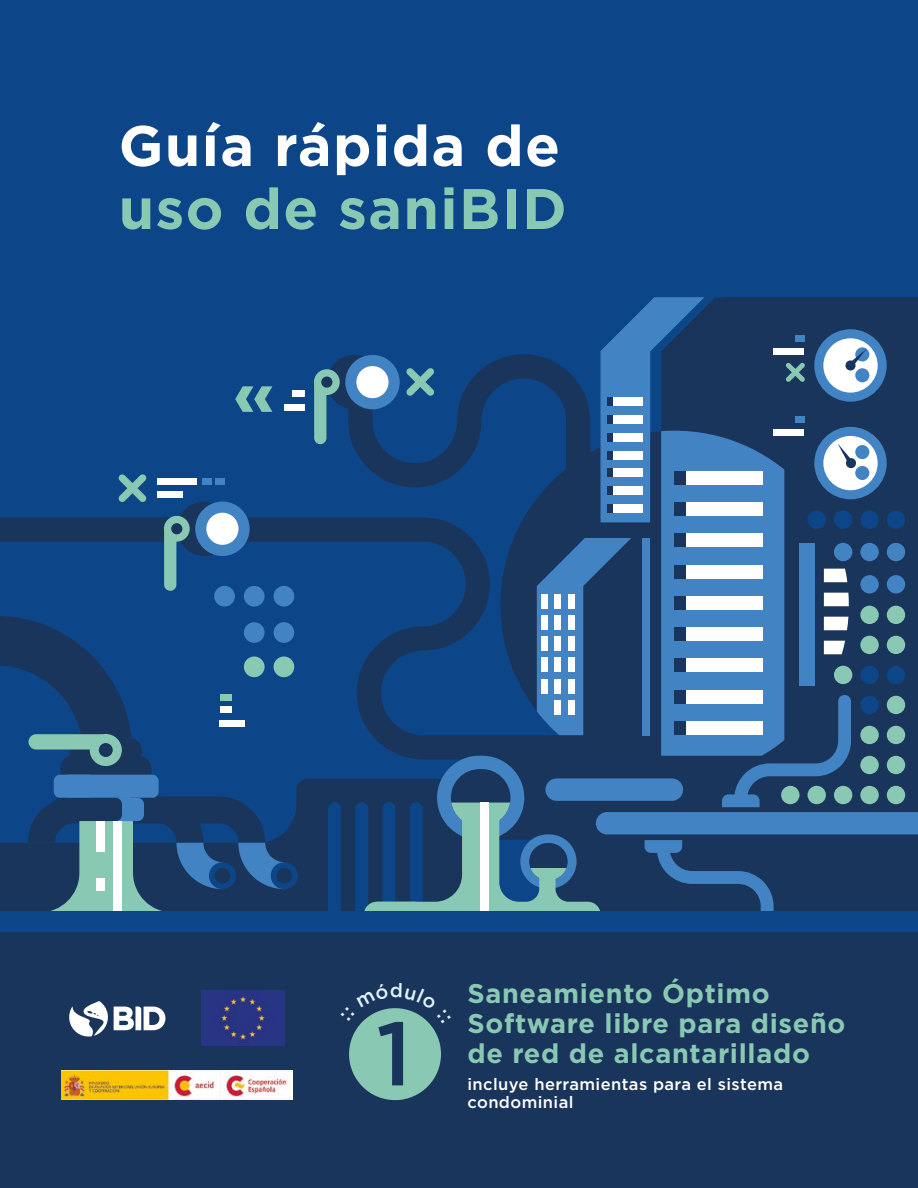
<style>
.page{position:relative;width:918px;height:1188px;background:#0c4688}
.page>*{position:absolute;margin:0;border:0;box-sizing:border-box;transform-origin:0 0}
.t1{font:500 90px "Gotham";color:#1a355b}
.t2{font:700 57px "Gotham";letter-spacing:.025em;color:#fff}
.t3{font:700 57px "Gotham";letter-spacing:.025em;color:#89c9b4}
.t4{font:700 27px/30px "Gotham";letter-spacing:.025em;color:#89c9b4}
.t5{font:500 16.5px/18px "Gotham";letter-spacing:.025em;color:#fff}
</style>
<div class="page">
<div style="left:0;top:932px;width:98px;height:256px;background:#1a355b"></div>
<div style="left:551px;top:843px;width:237px;height:345px;background:#1a355b"></div>
<div style="left:98px;top:779px;width:333px;height:409px;background:#1a355b"></div>
<div style="left:722px;top:297px;width:196px;height:891px;background:#1a355b"></div>
<svg style="left:0;top:517px;width:355px;height:160px"></svg>
<div style="left:177px;top:502px;width:54px;height:54px;background:#1a355b;border-radius:50%"></div>
<div style="left:195px;top:502px;width:55px;height:54px;background:#4283c4;border-radius:50%"></div>
<div style="left:206px;top:513px;width:33px;height:32px;background:#fff;border-radius:50%"></div>
<div style="left:164px;top:516px;width:26px;height:26px;background:#89c9b4;border-radius:50%"></div>
<div style="left:164px;top:527px;width:12px;height:64px;background:#89c9b4;border-radius:6px"></div>
<div style="left:171px;top:523px;width:11px;height:11px;background:#1a355b;border-radius:50%"></div>
<div style="left:158px;top:491px;width:25px;height:7px;background:#fff"></div>
<div style="left:158px;top:478px;width:39px;height:7px;background:#fff"></div>
<div style="left:203px;top:478px;width:9px;height:7px;background:#4283c4"></div>
<div style="left:215px;top:478px;width:9px;height:7px;background:#4283c4"></div>
<svg style="left:328px;top:802px;width:13px;height:109px"></svg>
<svg style="left:118px;top:474px;width:29px;height:28px"></svg>
<div style="left:271px;top:862px;width:27px;height:27px;background:#0c4688;border-radius:50%"></div>
<div style="left:276px;top:868px;width:16px;height:15px;background:#1a355b;border-radius:50%"></div>
<div style="left:327px;top:355px;width:54px;height:54px;background:#1a355b;border-radius:50%"></div>
<div style="left:345px;top:355px;width:55px;height:54px;background:#4283c4;border-radius:50%"></div>
<div style="left:314px;top:369px;width:26px;height:26px;background:#89c9b4;border-radius:50%"></div>
<div style="left:314px;top:380px;width:12px;height:64px;background:#89c9b4;border-radius:6px"></div>
<div style="left:321px;top:377px;width:11px;height:11px;background:#1a355b;border-radius:50%"></div>
<svg style="left:355px;top:297px;width:563px;height:614px"></svg>
<div style="left:292px;top:390px;width:13px;height:7px;background:#fff"></div>
<div style="left:284px;top:404px;width:21px;height:7px;background:#fff"></div>
<div style="left:607px;top:433px;width:36px;height:9px;background:#fff"></div>
<div style="left:607px;top:433px;width:6px;height:9px;background:#1a355b"></div>
<div style="left:607px;top:415px;width:36px;height:9px;background:#fff"></div>
<div style="left:607px;top:415px;width:6px;height:9px;background:#1a355b"></div>
<div style="left:607px;top:397px;width:36px;height:9px;background:#fff"></div>
<div style="left:607px;top:397px;width:6px;height:9px;background:#1a355b"></div>
<div style="left:274px;top:657px;width:20px;height:20px;background:#89c9b4;border-radius:50%"></div>
<div style="left:274px;top:622px;width:20px;height:21px;background:#4283c4;border-radius:50%"></div>
<div style="left:214px;top:586px;width:21px;height:21px;background:#4283c4;border-radius:50%"></div>
<div style="left:244px;top:586px;width:21px;height:21px;background:#4283c4;border-radius:50%"></div>
<div style="left:274px;top:586px;width:20px;height:21px;background:#4283c4;border-radius:50%"></div>
<svg style="left:235px;top:386px;width:37px;height:26px"></svg>
<div style="left:480px;top:803px;width:9px;height:109px;background:#fff"></div>
<div style="left:431px;top:921px;width:137px;height:267px;background:#1a355b"></div>
<svg style="left:0;top:616px;width:285px;height:295px"></svg>
<div style="left:114px;top:821px;width:8px;height:91px;background:#fff"></div>
<div style="left:96px;top:821px;width:9px;height:31px;background:#fff"></div>
<div style="left:96px;top:878px;width:9px;height:13px;background:#fff"></div>
<div style="left:90px;top:734px;width:32px;height:32px;background:#89c9b4;border-radius:50%"></div>
<div style="left:28px;top:734px;width:81px;height:16px;background:#89c9b4;border-radius:8px"></div>
<div style="left:99px;top:743px;width:14px;height:14px;background:#1a355b;border-radius:50%"></div>
<div style="left:0;top:911px;width:918px;height:20px;background:#0c4688"></div>
<div style="left:349px;top:1008px;width:92px;height:92px;background:#89c9b4;border-radius:50%"></div>
<svg style="left:69px;top:1001px;width:96px;height:37px;background:#808fa4"></svg>
<img style="left:202px;top:990px;width:83px;height:56px">
<img style="left:62px;top:1070px;width:230px;height:29px">
<svg style="left:341px;top:983px;width:90px;height:40px"></svg>
<h2 class="t2" style="left:119px;top:108px;width:443px">Guía rápida de</h2>
<h2 class="t3" style="left:119px;top:171px;width:450px">uso de saniBID</h2>
<h1 class="t1" style="left:376px;top:995px;width:37px">1</h1>
<p class="t4" style="left:468px;top:979px;width:380px">Saneamiento Óptimo<br>Software libre para diseño de red de alcantarillado</p>
<p class="t5" style="left:468px;top:1075px;width:317px">incluye herramientas para el sistema condominial</p>
</div>
